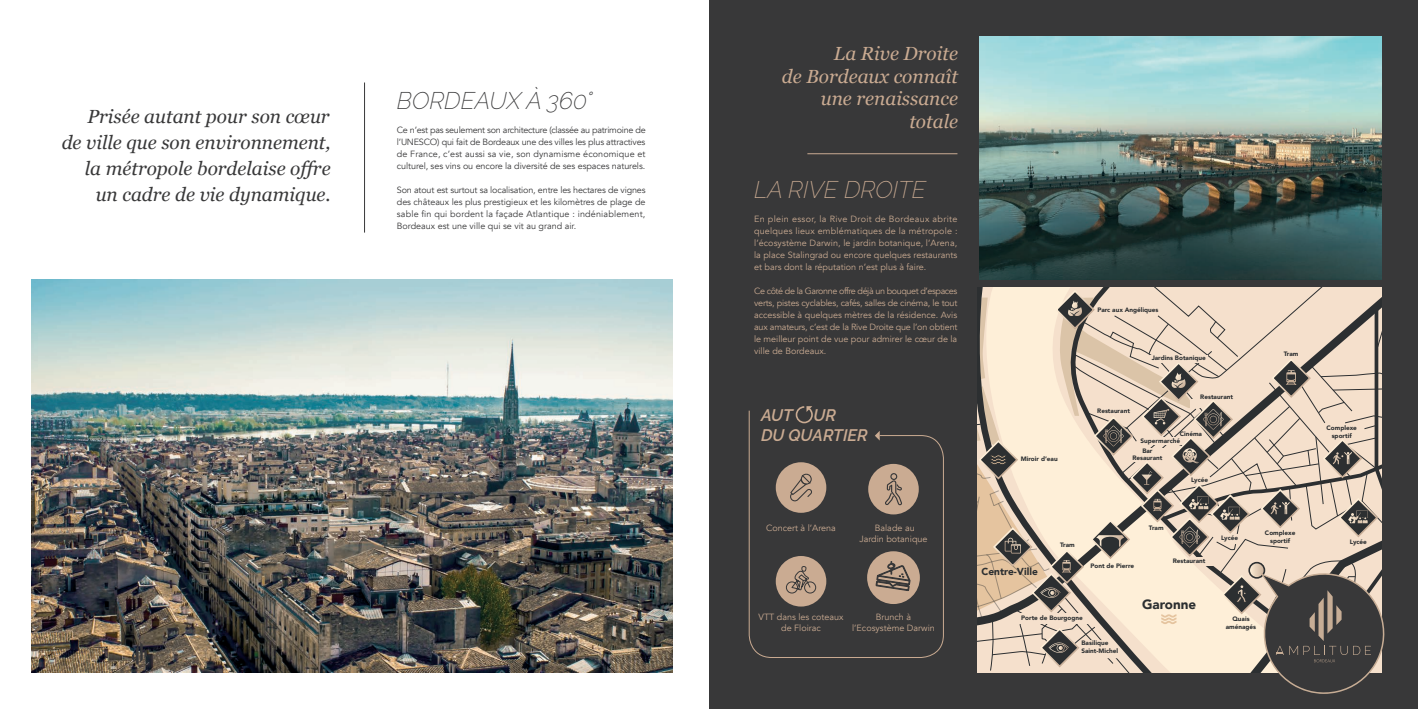
<style>
.page{position:relative;width:1418px;height:709px;background:#fff}
.page>*{position:absolute;margin:0;border:0;box-sizing:border-box;transform-origin:0 0}
.t1{font:italic 200 24px "Raleway";color:#383839}
.t2{font:italic 200 24px "Raleway";color:#caab92}
.t3{font:italic 19px/26px "Georgia";color:#383839;text-align:right}
.t4{font:italic 19px/22.8px "Georgia";color:#caab92;text-align:right}
.t5{font:italic 600 16.6px/20px "Raleway";color:#caab92}
.t6{font:900 13.4px "Avenir";color:#2c2f31}
.t7{font:900 10.1px "Avenir";color:#2c2f31}
.t8{font:9px/12px "Avenir";color:#caab92;text-align:center}
.t9{font:9px/12px "Avenir";letter-spacing:-.01em;color:#383839;text-align:justify}
.t10{font:900 6.4px/7.7px "Avenir";color:#2c2f31;text-align:center}
</style>
<div class="page">
<div style="left:709px;top:0;width:708px;height:709px;background:#383839"></div>
<hr style="left:807px;top:153px;width:150px;height:1px;background:#caab92">
<img style="left:979px;top:36px;width:402px;height:243px">
<img style="left:31px;top:279px;width:642px;height:394px">
<hr style="left:364px;top:82px;width:1px;height:150px;background:#383839">
<svg style="left:132px;top:642px;width:15px;height:23px"></svg>
<svg style="left:977px;top:288px;width:408px;height:406px"></svg>
<svg style="left:798px;top:406px;width:14px;height:3px"></svg>
<svg style="left:748px;top:409px;width:196px;height:249px"></svg>
<svg style="left:874px;top:431px;width:5px;height:9px"></svg>
<h2 class="t3" style="left:62px;top:102px;width:270px">Prisée autant pour son cœur<br>de ville que son environnement, la métropole bordelaise offre un cadre de vie dynamique.</h2>
<h1 class="t1" style="left:397px;top:86px;width:197px">BORDEAUX À 360°</h1>
<p class="t9" style="left:397px;top:124px;width:250px">Ce n’est pas seulement son architecture (classée au patrimoine de l’UNESCO) qui fait de Bordeaux une des villes les plus attractives de France, c’est aussi sa vie, son dynamisme économique et culturel, ses vins ou encore la diversité de ses espaces naturels.</p>
<p class="t9" style="left:397px;top:184px;width:250px">Son atout est surtout sa localisation, entre les hectares de vignes des châteaux les plus prestigieux et les kilomètres de plage de sable fin qui bordent la façade Atlantique : indéniablement, Bordeaux est une ville qui se vit au grand air.</p>
<h2 class="t4" style="left:782px;top:41px;width:178px">La Rive Droite<br>de Bordeaux connaît une renaissance totale</h2>
<h1 class="t2" style="left:754px;top:175px;width:173px">LA RIVE DROITE</h1>
<p class="t8" style="left:754px;top:213px;width:205px;text-align:justify">En plein essor, la Rive Droit de Bordeaux abrite quelques lieux emblématiques de la métropole : l’écosystème Darwin, le jardin botanique, l’Arena, la place Stalingrad ou encore quelques restaurants et bars dont la réputation n’est plus à faire.</p>
<p class="t8" style="left:754px;top:285px;width:205px;text-align:justify">Ce côté de la Garonne offre déjà un bouquet d’espaces verts, pistes cyclables, cafés, salles de cinéma, le tout accessible à quelques mètres de la résidence. Avis aux amateurs, c’est de la Rive Droite que l’on obtient le meilleur point de vue pour admirer le cœur de la ville de Bordeaux.</p>
<h3 class="t5" style="left:761px;top:405px;width:108px">AUT UR<br>DU QUARTIER</h3>
<p class="t8" style="left:766px;top:522px;width:71px">Concert à l’Arena</p>
<p class="t8" style="left:859px;top:523px;width:70px;line-height:10.8px">Balade au<br>Jardin botanique</p>
<p class="t8" style="left:758px;top:611px;width:87px;line-height:10.8px">VTT dans les coteaux de Floirac</p>
<p class="t8" style="left:852px;top:611px;width:84px;line-height:10.8px">Brunch à l’Ecosystème Darwin</p>
<p class="t10" style="left:1020px;top:455px;width:38px">Miroir d’eau</p>
<p class="t10" style="left:1097px;top:305px;width:63px">Parc aux Angéliques</p>
<p class="t10" style="left:1151px;top:354px;width:56px">Jardins Botanique</p>
<p class="t10" style="left:1097px;top:407px;width:34px">Restaurant</p>
<p class="t10" style="left:1200px;top:392px;width:34px">Restaurant</p>
<p class="t10" style="left:1179px;top:430px;width:24px">Cinéma</p>
<p class="t10" style="left:1140px;top:436px;width:41px">Supermarché</p>
<p class="t10" style="left:1132px;top:447px;width:32px;line-height:6.6px">Bar<br>Resaurant</p>
<p class="t10" style="left:1190px;top:475px;width:19px">Lycée</p>
<p class="t10" style="left:1283px;top:350px;width:16px">Tram</p>
<p class="t7" style="left:981px;top:562px;width:58px">Centre-Ville</p>
<p class="t10" style="left:1060px;top:541px;width:16px">Tram</p>
<p class="t10" style="left:1090px;top:562px;width:45px">Pont de Pierre</p>
<p class="t10" style="left:1148px;top:523px;width:16px">Tram</p>
<p class="t10" style="left:1172px;top:557px;width:34px">Restaurant</p>
<p class="t10" style="left:1021px;top:614px;width:63px">Porte de Bourgogne</p>
<p class="t10" style="left:1081px;top:638px;width:38px;text-align:left">Basilique<br>Saint-Michel</p>
<h3 class="t6" style="left:1142px;top:592px;width:56px">Garonne</h3>
<p class="t10" style="left:1221px;top:534px;width:19px">Lycée</p>
<p class="t10" style="left:1264px;top:529px;width:32px">Complexe sportif</p>
<p class="t10" style="left:1225px;top:615px;width:32px">Quais aménagés</p>
<p class="t10" style="left:1326px;top:424px;width:32px">Complexe sportif</p>
<p class="t10" style="left:1349px;top:537px;width:19px">Lycée</p>
</div>
